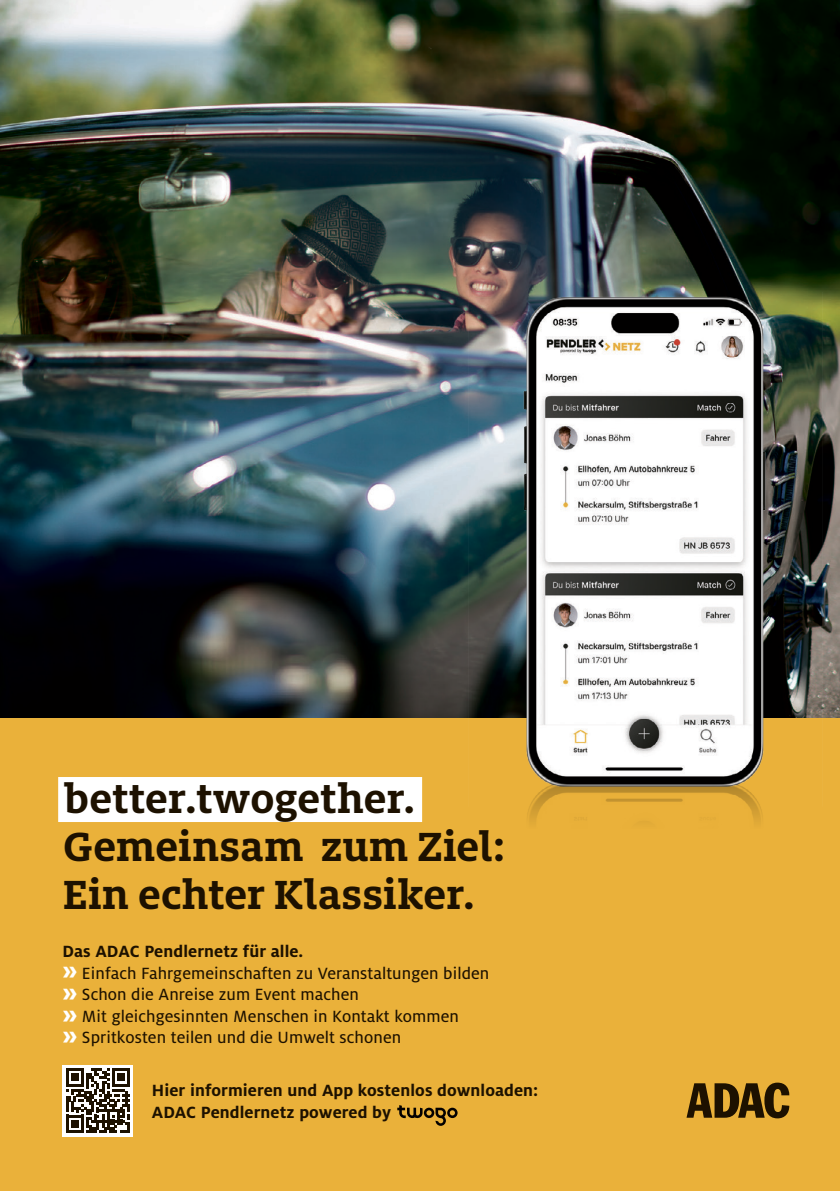
<style>
.page{position:relative;width:840px;height:1191px;background:#fff}
.page>*{position:absolute;margin:0;border:0;box-sizing:border-box;transform-origin:0 0}
.t1{font:700 45px/48.2px "Milo Slab ADAC";letter-spacing:.01em;color:#1d1100}
.t2{font:18px/21.6px "Milo ADAC Text";letter-spacing:.005em;color:#1d1100}
.t3{font:700 18px/21.6px "Milo ADAC";letter-spacing:.005em;color:#1d1100}
.s1{font-family:"Milo ADAC";font-weight:700;font-size:28px;color:#fff}
</style>
<div class="page">
<img style="left:0;top:0;width:839px;height:718px">
<div style="left:0;top:718px;width:839px;height:473px;background:#eab13a"></div>
<img style="left:468px;top:292px;width:361px;height:425px">
<img style="left:468px;top:717px;width:361px;height:105px">
<svg style="left:397px;top:1105px;width:60px;height:20px"></svg>
<svg style="left:686px;top:1082px;width:102px;height:36px"></svg>
<div style="left:62px;top:1065px;width:71px;height:71px;background:#fff"></div>
<svg style="left:66px;top:1068px;width:64px;height:64px"></svg>
<div style="left:58px;top:777px;width:364px;height:45px;background:#fff"></div>
<h1 class="t1" style="left:63px;top:772px;width:444px">better.twogether.<br>Gemeinsam zum Ziel:<br>Ein echter Klassiker.</h1>
<p class="t3" style="left:62px;top:940px;width:242px">Das ADAC Pendlernetz für alle.</p>
<p class="t2" style="left:62px;top:962px;width:428px"><span class="s1">»</span> Einfach Fahrgemeinschaften zu Veranstaltungen bilden <span class="s1">»</span> Schon die Anreise zum Event machen<br><span class="s1">»</span> Mit gleichgesinnten Menschen in Kontakt kommen<br><span class="s1">»</span> Spritkosten teilen und die Umwelt schonen</p>
<p class="t3" style="left:152px;top:1079px;width:388px">Hier informieren und App kostenlos downloaden:<br>ADAC Pendlernetz powered by</p>
</div>
